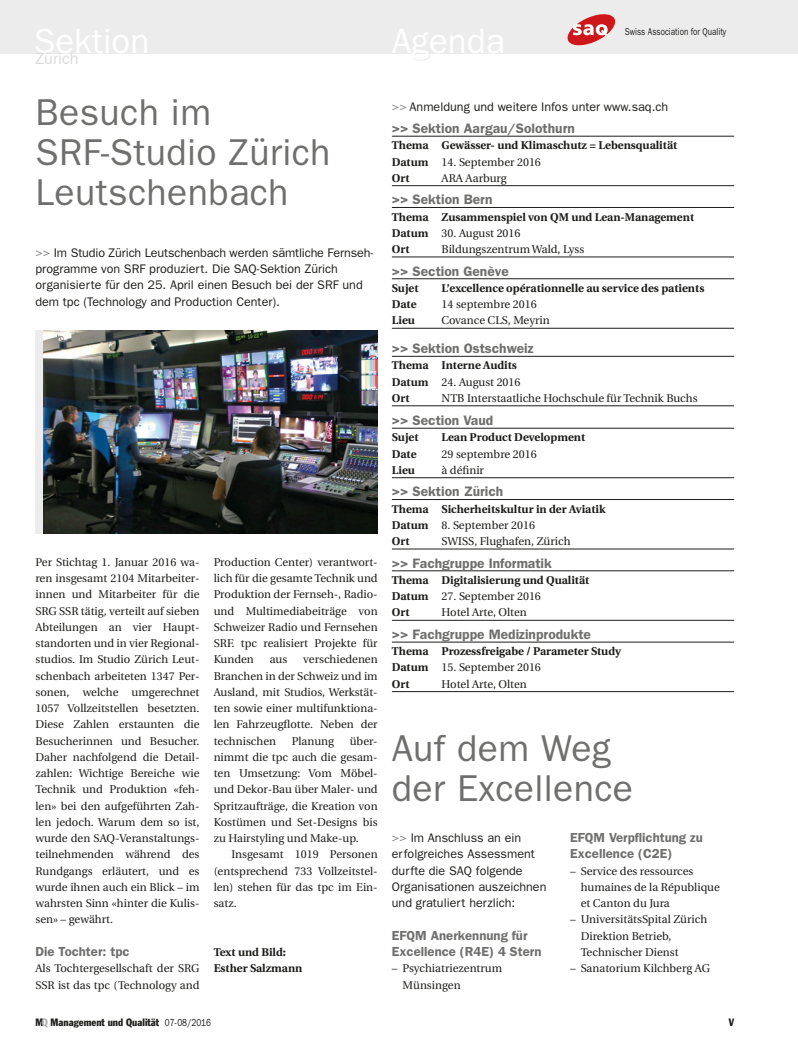
<style>
.page{position:relative;width:798px;height:1053px;background:#fff}
.page>*{position:absolute;margin:0;border:0;box-sizing:border-box;transform-origin:0 0}
.t1{font:37.5px/40px "Franklin Gothic";letter-spacing:.01em;color:#6f6f6e}
.t2{font:16.25px "Franklin Gothic";color:#dadada}
.t3{font:600 13.75px "Franklin Gothic";color:#6f6f6e}
.t4{font:600 13.12px/16.2px "Franklin Gothic";color:#6f6f6e}
.t5{font:12.5px/16.2px "Franklin Gothic";color:#1d1d1b}
.t6{font:11.25px/16.2px "Utopia";color:#1d1d1b;text-align:justify}
.t7{font:700 11.25px/16.2px "Utopia";color:#1d1d1b}
.t8{font:condensed 10.5px "Franklin Gothic";color:#1d1d1b}
.t9{font:10px "Franklin Gothic";color:#1d1d1b;scale:.8 1}
.s1{color:#6f6f6e}
.s2{font-weight:400}
.s3{color:#b2b2b2}
.s4{font-stretch:normal;font-size:10.25px}
</style>
<div class="page">
<div style="left:0;top:0;width:797px;height:53px;background:#ececec"></div>
<svg style="left:567px;top:14px;width:49px;height:32px"></svg>
<hr style="left:392px;top:136px;width:341px;height:1px;background:#1d1d1b">
<hr style="left:392px;top:185px;width:341px;height:1px;background:#1d1d1b">
<hr style="left:392px;top:207px;width:341px;height:1px;background:#1d1d1b">
<hr style="left:392px;top:256px;width:341px;height:1px;background:#1d1d1b">
<hr style="left:392px;top:278px;width:341px;height:1px;background:#1d1d1b">
<hr style="left:392px;top:328px;width:341px;height:1px;background:#1d1d1b">
<hr style="left:392px;top:356px;width:341px;height:1px;background:#1d1d1b">
<hr style="left:392px;top:405px;width:341px;height:1px;background:#1d1d1b">
<hr style="left:392px;top:428px;width:341px;height:1px;background:#1d1d1b">
<hr style="left:392px;top:477px;width:341px;height:1px;background:#1d1d1b">
<hr style="left:392px;top:499px;width:341px;height:1px;background:#1d1d1b">
<hr style="left:392px;top:548px;width:341px;height:1px;background:#1d1d1b">
<hr style="left:392px;top:570px;width:341px;height:1px;background:#1d1d1b">
<hr style="left:392px;top:620px;width:341px;height:1px;background:#1d1d1b">
<hr style="left:392px;top:641px;width:341px;height:1px;background:#1d1d1b">
<hr style="left:392px;top:691px;width:341px;height:1px;background:#1d1d1b">
<img style="left:43px;top:330px;width:334px;height:203px">
<div style="left:35px;top:330px;width:8px;height:203px;background:#ececec"></div>
<h2 class="t2" style="left:35px;top:53px;width:45px">Zürich</h2>
<h1 class="t1" style="left:35px;top:95px;width:296px">Besuch im<br>SRF-Studio Zürich<br>Leutschenbach</h1>
<p class="t5" style="left:35px;top:245px;width:339px"><span class="s1">&gt;&gt;</span> Im Studio Zürich Leutschenbach werden sämtliche Fernseh&shy;programme von SRF produziert. Die SAQ-Sektion Zürich organisierte für den 25. April einen Besuch bei der SRF und dem tpc (Technology and Production Center).</p>
<p class="t6" style="left:35px;top:555px;width:165px">Per Stichtag 1. Januar 2016 wa&shy;ren insgesamt 2104 Mitarbeiter&shy;innen und Mitarbeiter für die SRG SSR tätig, verteilt auf sieben Abteilungen an vier Haupt&shy;standorten und in vier Regional&shy;studios. Im Studio Zürich Leut&shy;schenbach arbeiteten 1347 Per&shy;sonen, welche umgerechnet 1057 Vollzeitstellen besetzten.<br>Diese Zahlen erstaunten die Besucherinnen und Besucher.<br>Daher nachfolgend die Detail&shy;zahlen: Wichtige Bereiche wie Technik und Produktion «feh&shy;len» bei den aufgeführten Zah&shy;len jedoch. Warum dem so ist, wurde den SAQ-Veranstaltungs&shy;teilnehmenden während des Rundgangs erläutert, und es wurde ihnen auch ein Blick – im wahrsten Sinn «hinter die Kulis&shy;sen» – gewährt.</p>
<p class="t4" style="left:35px;top:944px;width:96px">Die Tochter: tpc</p>
<p class="t6" style="left:35px;top:961px;width:165px">Als Tochtergesellschaft der SRG<br>SSR ist das tpc (Technology and</p>
<p class="t6" style="left:213px;top:555px;width:165px">Production Center) verantwort&shy;lich für die gesamte Technik und Produktion der Fernseh-, Radio&shy;und Multimediabeiträge von Schweizer Radio und Fernsehen SRF. tpc realisiert Projekte für Kunden</p>
<p class="t6" style="left:213px;top:652px;width:165px;text-indent:89px">verschiedenen Branchen in der Schweiz und im Ausland, mit Studios, Werkstät&shy;ten sowie einer multifunktiona&shy;len Fahrzeugflotte. Neben der technischen</p>
<p class="t6" style="left:270px;top:652px;width:19px">aus</p>
<p class="t6" style="left:213px;top:733px;width:165px;text-indent:136px">über&shy;nimmt die tpc auch die gesam&shy;ten Umsetzung: Vom Möbel&shy;und Dekor-Bau über Maler- und Spritzaufträge, die Kreation von Kostümen und Set-Designs bis zu Hairstyling und Make-up.</p>
<p class="t6" style="left:213px;top:847px;width:165px;text-indent:18px">Insgesamt 1019 Personen (entsprechend 733 Vollzeitstel&shy;len) stehen für das tpc im Ein&shy;satz.</p>
<p class="t6" style="left:292px;top:733px;width:44px">Planung</p>
<p class="t7" style="left:213px;top:944px;width:90px">Text und Bild:<br>Esther Salzmann</p>
<p class="t9" style="left:624px;top:28px;width:128px">Swiss Association for Quality</p>
<p class="t5" style="left:392px;top:99px;width:278px"><span class="s1">&gt;&gt;</span> Anmeldung und weitere Infos unter www.saq.ch</p>
<p class="t3" style="left:392px;top:124px;width:184px">&gt;&gt; Sektion Aargau/Solothurn</p>
<p class="t7" style="left:392px;top:138px;width:287px">Thema Gewässer- und Klimaschutz = Lebensqualität<br>Datum <span class="s2">14. September 2016<br></span>Ort</p>
<p class="t6" style="left:441px;top:171px;width:67px">ARA Aarburg</p>
<p class="t3" style="left:392px;top:195px;width:102px">&gt;&gt; Sektion Bern</p>
<p class="t7" style="left:392px;top:210px;width:303px">Thema Zusammenspiel von QM und Lean-Management<br>Datum <span class="s2">30. August 2016<br></span>Ort</p>
<p class="t6" style="left:441px;top:242px;width:144px">Bildungszentrum Wald, Lyss</p>
<p class="t3" style="left:392px;top:266px;width:118px">&gt;&gt; Section Genève</p>
<p class="t7" style="left:392px;top:281px;width:28px">Sujet</p>
<p class="t7" style="left:441px;top:281px;width:264px">L’excellence opérationnelle au service des patients</p>
<p class="t7" style="left:392px;top:297px;width:26px">Date</p>
<p class="t6" style="left:441px;top:297px;width:97px">14 septembre 2016</p>
<p class="t7" style="left:392px;top:313px;width:25px">Lieu</p>
<p class="t6" style="left:441px;top:313px;width:110px">Covance CLS, Meyrin</p>
<p class="t3" style="left:392px;top:344px;width:143px">&gt;&gt; Sektion Ostschweiz</p>
<p class="t7" style="left:392px;top:358px;width:130px">Thema Interne Audits<br>Datum <span class="s2">24. August 2016<br></span>Ort</p>
<p class="t6" style="left:441px;top:391px;width:257px">NTB Interstaatliche Hochschule für Technik Buchs</p>
<p class="t3" style="left:392px;top:415px;width:103px">&gt;&gt; Section Vaud</p>
<p class="t7" style="left:392px;top:430px;width:28px">Sujet</p>
<p class="t7" style="left:441px;top:430px;width:145px">Lean Product Development</p>
<p class="t7" style="left:392px;top:446px;width:26px">Date</p>
<p class="t6" style="left:441px;top:446px;width:97px">29 septembre 2016</p>
<p class="t7" style="left:392px;top:463px;width:25px">Lieu</p>
<p class="t6" style="left:441px;top:463px;width:44px">à définir</p>
<p class="t3" style="left:392px;top:487px;width:113px">&gt;&gt; Sektion Zürich</p>
<p class="t7" style="left:392px;top:501px;width:215px">Thema Sicherheitskultur in der Aviatik<br>Datum <span class="s2">8. September 2016<br></span>Ort</p>
<p class="t6" style="left:441px;top:534px;width:130px">SWISS, Flughafen, Zürich</p>
<p class="t3" style="left:392px;top:558px;width:161px">&gt;&gt; Fachgruppe Informatik</p>
<p class="t7" style="left:392px;top:573px;width:199px">Thema Digitalisierung und Qualität<br>Datum <span class="s2">27. September 2016<br></span>Ort</p>
<p class="t6" style="left:441px;top:605px;width:87px">Hotel Arte, Olten</p>
<p class="t3" style="left:392px;top:629px;width:200px">&gt;&gt; Fachgruppe Medizinprodukte</p>
<p class="t7" style="left:392px;top:644px;width:230px">Thema Prozessfreigabe / Parameter Study<br>Datum <span class="s2">15. September 2016<br></span>Ort</p>
<p class="t6" style="left:441px;top:676px;width:87px">Hotel Arte, Olten</p>
<h1 class="t1" style="left:392px;top:731px;width:243px">Auf dem Weg der Excellence</h1>
<p class="t5" style="left:392px;top:830px;width:156px"><span class="s1">&gt;&gt;</span> Im Anschluss an ein erfolgreiches Assessment durfte die SAQ folgende<br>Organisationen auszeichnen und gratuliert herzlich:</p>
<p class="t4" style="left:392px;top:928px;width:151px">EFQM Anerkennung für<br>Excellence (R4E) 4 Stern</p>
<p class="t6" style="left:402px;top:961px;width:101px;text-indent:-11px">– Psychiatriezentrum<br>Münsingen</p>
<p class="t4" style="left:570px;top:830px;width:134px">EFQM Verpflichtung zu<br>Excellence (C2E)</p>
<p class="t6" style="left:580px;top:863px;width:141px;text-align:left;text-indent:-11px">– Service des ressources humaines de la République et Canton du Jura</p>
<p class="t6" style="left:580px;top:912px;width:128px;text-align:left;text-indent:-11px">– UniversitätsSpital Zürich<br>Direktion Betrieb,<br>Technischer Dienst</p>
<p class="t6" style="left:570px;top:961px;width:141px">– Sanatorium Kilchberg AG</p>
<p class="t8" style="left:35px;top:1018px;width:177px">M<span class="s3">Q</span> Management und Qualität <span class="s4">07-08/2016</span></p>
<p class="t8" style="left:728px;top:1018px;width:7px">V</p>
</div>
